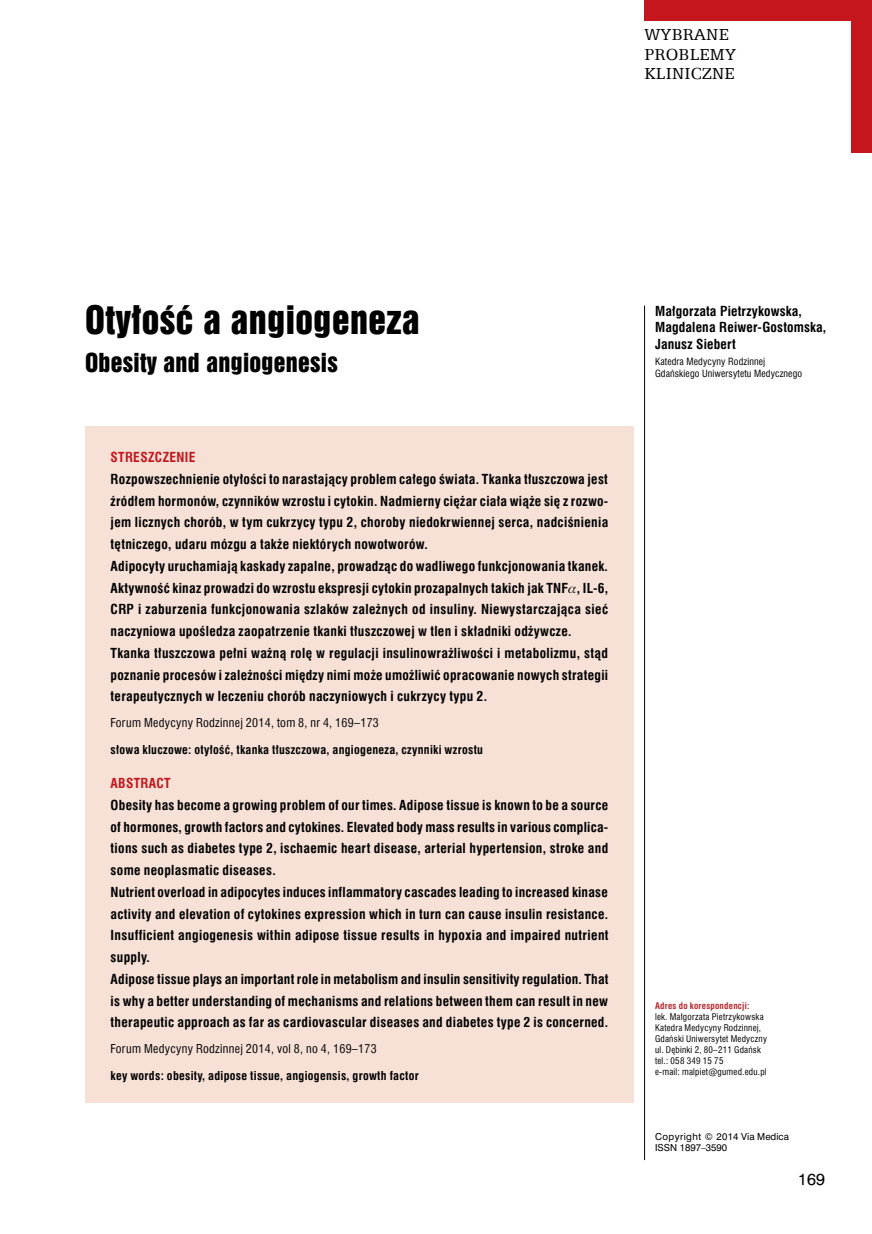
<style>
.page{position:relative;width:872px;height:1234px;background:#fff}
.page>*{position:absolute;margin:0;border:0;box-sizing:border-box;transform-origin:0 0}
.t1{font:36px "Swis 921 EU";letter-spacing:.01em;color:#000}
.t2{font:24px "Swis 921 EU";letter-spacing:.01em;color:#000}
.t3{font:18px/19.5px "Egyptian 505 EU";letter-spacing:.015em;color:#000}
.t4{font:15px "Swis 721 PL";color:#000}
.t5{font:700 13.5px/21.8px "Swis 721 Cn EU";letter-spacing:.025em;color:#000}
.t6{font:700 13.5px "Swis 721 Cn EU";letter-spacing:.025em;color:#c4161c}
.t7{font:700 12px "Swis 721 Cn EU";letter-spacing:.025em;color:#000}
.t8{font:12px "Swis 721 Cn EU";letter-spacing:.025em;color:#000}
.t9{font:9.75px/11.9px "Swis 721 Cn EU";letter-spacing:.01em;color:#000}
.t10{font:9px/11.1px "Swis 721 Cn EU";letter-spacing:.025em;color:#000}
.t11{font:9px/10.8px "Swis 721 PL";color:#000}
.t12{font:700 9px "Swis 721 Cn EU";letter-spacing:.025em;color:#b8292f}
</style>
<div class="page">
<hr style="left:644px;top:305px;width:1px;height:854px;background:#000">
<div style="left:644px;top:0;width:228px;height:21px;background:#c4161c"></div>
<div style="left:850px;top:0;width:22px;height:153px;background:#c4161c"></div>
<div style="left:85px;top:426px;width:549px;height:676px;background:#f7e1d7"></div>
<h3 class="t3" style="left:644px;top:24px;width:93px">WYBRANE<br>PROBLEMY<br>KLINICZNE</h3>
<h1 class="t1" style="left:85px;top:296px;width:336px">Otyłość a angiogeneza</h1>
<h2 class="t2" style="left:85px;top:347px;width:254px">Obesity and angiogenesis</h2>
<p class="t6" style="left:111px;top:449px;width:86px">STRESZCZENIE</p>
<p class="t5" style="left:111px;top:468px;width:499px">Rozpowszechnienie otyłości to narastający problem całego świata. Tkanka tłuszczowa jest źródłem hormonów, czynników wzrostu i cytokin. Nadmierny ciężar ciała wiąże się z rozwo&shy;jem licznych chorób, w tym cukrzycy typu 2, choroby niedokrwiennej serca, nadciśnienia tętniczego, udaru mózgu a także niektórych nowotworów.<br>Adipocyty uruchamiają kaskady zapalne, prowadząc do wadliwego funkcjonowania tkanek.<br>Aktywność kinaz prowadzi do wzrostu ekspresji cytokin prozapalnych takich jak TNF , IL‑6, CRP i zaburzenia funkcjonowania szlaków zależnych od insuliny. Niewystarczająca sieć naczyniowa upośledza zaopatrzenie tkanki tłuszczowej w tlen i składniki odżywcze.<br>Tkanka tłuszczowa pełni ważną rolę w regulacji insulinowrażliwości i metabolizmu, stąd poznanie procesów i zależności między nimi może umożliwić opracowanie nowych strategii terapeutycznych w leczeniu chorób naczyniowych i cukrzycy typu 2.</p>
<p class="t8" style="left:111px;top:715px;width:270px">Forum Medycyny Rodzinnej 2014, tom 8, nr 4, 169–173</p>
<p class="t7" style="left:111px;top:741px;width:374px">słowa kluczowe: otyłość, tkanka tłuszczowa, angiogeneza, czynniki wzrostu</p>
<p class="t6" style="left:111px;top:774px;width:62px">ABSTRACT</p>
<p class="t5" style="left:111px;top:794px;width:499px">Obesity has become a growing problem of our times. Adipose tissue is known to be a source of hormones, growth factors and cytokines. Elevated body mass results in various complica&shy;tions such as diabetes type 2, ischaemic heart disease, arterial hypertension, stroke and some neoplasmatic diseases.<br>Nutrient overload in adipocytes induces inflammatory cascades leading to increased kinase activity and elevation of cytokines expression which in turn can cause insulin resistance.<br>Insufficient angiogenesis within adipose tissue results in hypoxia and impaired nutrient supply.<br>Adipose tissue plays an important role in metabolism and insulin sensitivity regulation. That is why a better understanding of mechanisms and relations between them can result in new therapeutic approach as far as cardiovascular diseases and diabetes type 2 is concerned.</p>
<p class="t8" style="left:111px;top:1040px;width:268px">Forum Medycyny Rodzinnej 2014, vol 8, no 4, 169–173</p>
<p class="t7" style="left:111px;top:1067px;width:310px">key words: obesity, adipose tissue, angiogensis, growth factor</p>
<p class="t5" style="left:655px;top:303px;width:173px;line-height:16.5px">Małgorzata Pietrzykowska,<br>Magdalena Reiwer-Gostomska,<br>Janusz Siebert</p>
<p class="t9" style="left:655px;top:355px;width:149px">Katedra Medycyny Rodzinnej<br>Gdańskiego Uniwersytetu Medycznego</p>
<p class="t12" style="left:655px;top:999px;width:96px">Adres do korespondencji:</p>
<p class="t10" style="left:655px;top:1010px;width:114px">lek. Małgorzata Pietrzykowska<br>Katedra Medycyny Rodzinnej,<br>Gdański Uniwersytet Medyczny ul. Dębinki 2, 80–211 Gdańsk tel.: 058 349 15 75<br>e-mail: malpiet@gumed.edu.pl</p>
<p class="t11" style="left:655px;top:1130px;width:135px">Copyright © 2014 Via Medica<br>ISSN 1897–3590</p>
<p class="t4" style="left:798px;top:1169px;width:29px">169</p>
</div>
